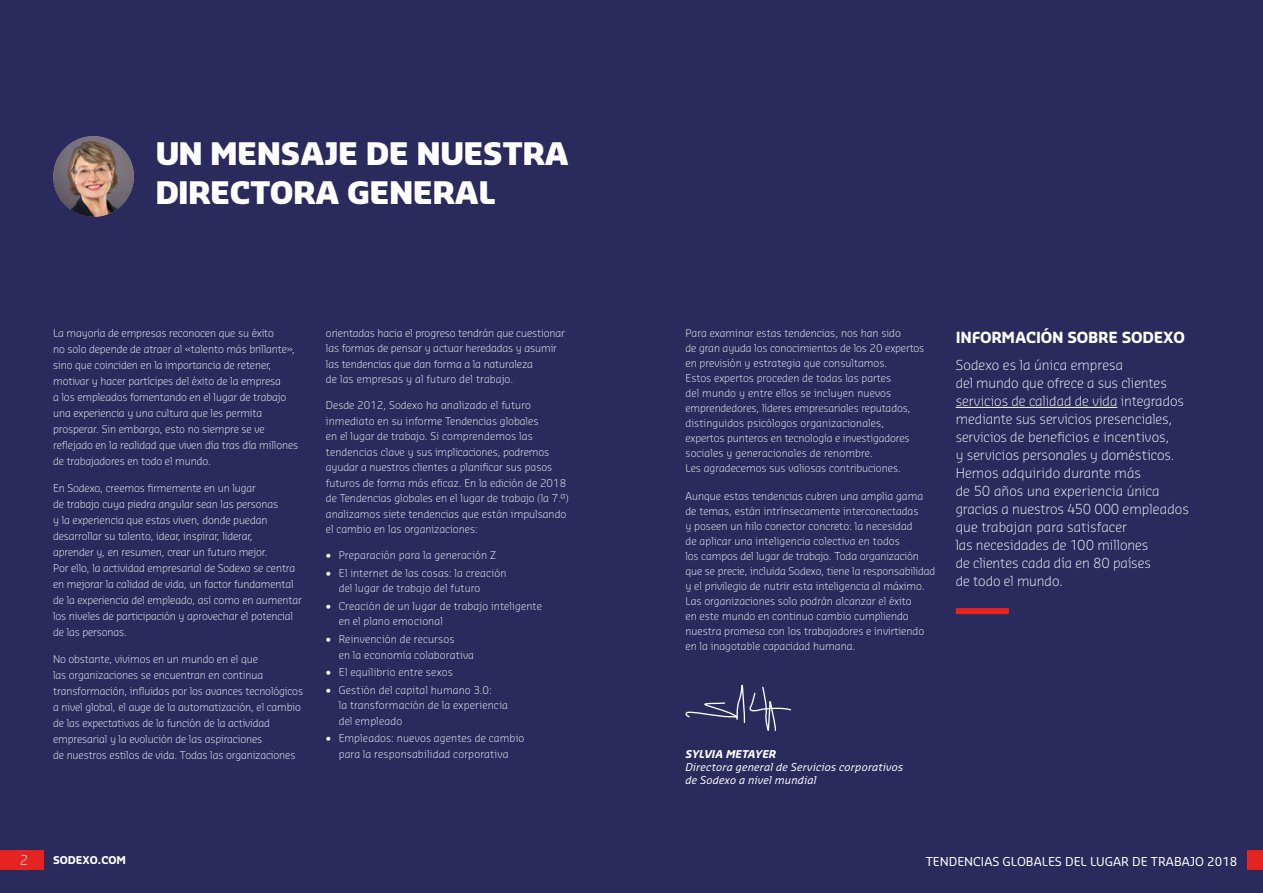
<style>
.page{position:relative;width:1263px;height:893px;background:#2a2a5d}
.page>*{position:absolute;margin:0;border:0;box-sizing:border-box;transform-origin:0 0}
.Level_1{font:900 30.3px/39px "Sansa Pro";color:#fff}
.Level_2{font:700 15px "Sansa Pro";letter-spacing:-.01em;color:#fff}
.t1{font:300 13.5px/18px "Sansa Pro";color:#fff}
.t2{font:12px "Sansa Pro";color:#fff}
.Body_Copy{font:300 10.5px/16px "Sansa Pro";letter-spacing:-.01em;color:#fff}
.Body_Copy-2{font:300 10.5px/15.5px "Sansa Pro";letter-spacing:.015em;color:#fff}
.Body_Copy-3{font:italic 10.5px/12.6px "Sansa Pro";letter-spacing:.015em;color:#fff}
.Body_Copy-4{font:300 10.5px "Sansa Pro";letter-spacing:.02em;color:#fff}
.t3{font:700 10.5px "Sansa Pro";color:#fff}
.s1{font-weight:700}
</style>
<div class="page">
<div style="left:1247px;top:850px;width:16px;height:20px;background:#e52421"></div>
<div style="left:0;top:850px;width:43px;height:20px;background:#e52421"></div>
<div style="left:956px;top:608px;width:53px;height:6px;background:#e52421"></div>
<hr style="left:956px;top:407px;width:161px;height:1px;background:#fff">
<img style="left:53px;top:136px;width:81px;height:81px">
<svg style="left:685px;top:684px;width:106px;height:47px"></svg>
<p class="Level_1" style="left:156px;top:133px;width:415px">UN MENSAJE DE NUESTRA<br>DIRECTORA GENERAL</p>
<p class="Body_Copy" style="left:53px;top:325px;width:247px">La mayoría de empresas reconocen que su éxito<br>no solo depende de atraer al «talento más brillante», sino que coinciden en la importancia de retener, motivar y hacer partícipes del éxito de la empresa<br>a los empleados fomentando en el lugar de trabajo una experiencia y una cultura que les permita prosperar. Sin embargo, esto no siempre se ve reflejado en la realidad que viven día tras día millones de trabajadores en todo el mundo.</p>
<p class="Body_Copy" style="left:53px;top:479px;width:250px">En Sodexo, creemos firmemente en un lugar<br>de trabajo cuya piedra angular sean las personas<br>y la experiencia que estas viven, donde puedan desarrollar su talento, idear, inspirar, liderar,<br>aprender y, en resumen, crear un futuro mejor.<br>Por ello, la actividad empresarial de Sodexo se centra en mejorar la calidad de vida, un factor fundamental de la experiencia del empleado, así como en aumentar los niveles de participación y aprovechar el potencial de las personas.</p>
<p class="Body_Copy" style="left:53px;top:650px;width:251px">No obstante, vivimos en un mundo en el que<br>las organizaciones se encuentran en continua transformación, influidas por los avances tecnológicos a nivel global, el auge de la automatización, el cambio de las expectativas de la función de la actividad empresarial y la evolución de las aspiraciones<br>de nuestros estilos de vida. Todas las organizaciones</p>
<p class="Body_Copy" style="left:326px;top:325px;width:240px;line-height:15.5px">orientadas hacia el progreso tendrán que cuestionar las formas de pensar y actuar heredadas y asumir las tendencias que dan forma a la naturaleza<br>de las empresas y al futuro del trabajo.</p>
<p class="Body_Copy" style="left:326px;top:397px;width:244px;line-height:15.5px">Desde 2012, Sodexo ha analizado el futuro inmediato en su informe Tendencias globales<br>en el lugar de trabajo. Si comprendemos las tendencias clave y sus implicaciones, podremos ayudar a nuestros clientes a planificar sus pasos futuros de forma más eficaz. En la edición de 2018 de Tendencias globales en el lugar de trabajo (la 7.ª) analizamos siete tendencias que están impulsando el cambio en las organizaciones:</p>
<p class="Body_Copy-2" style="left:326px;top:547px;width:172px">• Preparación para la generación Z</p>
<p class="Body_Copy-2" style="left:339px;top:565px;width:169px;text-indent:-13px">• El internet de las cosas: la creación del lugar de trabajo del futuro</p>
<p class="Body_Copy-2" style="left:339px;top:598px;width:205px;text-indent:-13px">• Creación de un lugar de trabajo inteligente en el plano emocional</p>
<p class="Body_Copy-2" style="left:339px;top:631px;width:137px;text-indent:-13px">• Reinvención de recursos<br>en la economía colaborativa</p>
<p class="Body_Copy-4" style="left:326px;top:665px;width:128px">• El equilibrio entre sexos</p>
<p class="Body_Copy-2" style="left:339px;top:682px;width:171px;text-indent:-13px">• Gestión del capital humano 3.0:<br>la transformación de la experiencia del empleado</p>
<p class="Body_Copy-2" style="left:326px;top:730px;width:200px;text-align:center">• Empleados: nuevos agentes de cambio para la responsabilidad corporativa</p>
<p class="Body_Copy" style="left:685px;top:325px;width:240px;line-height:15px">Para examinar estas tendencias, nos han sido<br>de gran ayuda los conocimientos de los 20 expertos en previsión y estrategia que consultamos.<br>Estos expertos proceden de todas las partes<br>del mundo y entre ellos se incluyen nuevos emprendedores, líderes empresariales reputados, distinguidos psicólogos organizacionales, expertos punteros en tecnología e investigadores sociales y generacionales de renombre.<br>Les agradecemos sus valiosas contribuciones.</p>
<p class="Body_Copy" style="left:685px;top:488px;width:251px;line-height:15px">Aunque estas tendencias cubren una amplia gama de temas, están intrínsecamente interconectadas<br>y poseen un hilo conector concreto: la necesidad<br>de aplicar una inteligencia colectiva en todos<br>los campos del lugar de trabajo. Toda organización que se precie, incluida Sodexo, tiene la responsabilidad y el privilegio de nutrir esta inteligencia al máximo.<br>Las organizaciones solo podrán alcanzar el éxito<br>en este mundo en continuo cambio cumpliendo nuestra promesa con los trabajadores e invirtiendo en la inagotable capacidad humana.</p>
<p class="Level_2" style="left:956px;top:328px;width:231px">INFORMACIÓN SOBRE SODEXO</p>
<p class="t1" style="left:956px;top:355px;width:235px">Sodexo es la única empresa<br>del mundo que ofrece a sus clientes servicios de calidad de vida integrados mediante sus servicios presenciales, servicios de beneficios e incentivos,<br>y servicios personales y domésticos.<br>Hemos adquirido durante más<br>de 50 años una experiencia única gracias a nuestros 450 000 empleados que trabajan para satisfacer<br>las necesidades de 100 millones<br>de clientes cada día en 80 países<br>de todo el mundo.</p>
<p class="Body_Copy-3" style="left:685px;top:748px;width:219px"><span class="s1">SYLVIA METAYER<br></span>Directora general de Servicios corporativos de Sodexo a nivel mundial</p>
<p class="t1" style="left:20px;top:850px;width:10px">2</p>
<p class="t2" style="left:926px;top:853px;width:313px">TENDENCIAS GLOBALES DEL LUGAR DE TR BAJO 2018</p>
<p class="t3" style="left:53px;top:853px;width:74px">SODEXO.COM</p>
<p class="t2" style="left:1033px;top:853px;width:205px">2018 GLOBAL WORKPLACE TRENDS</p>
</div>
